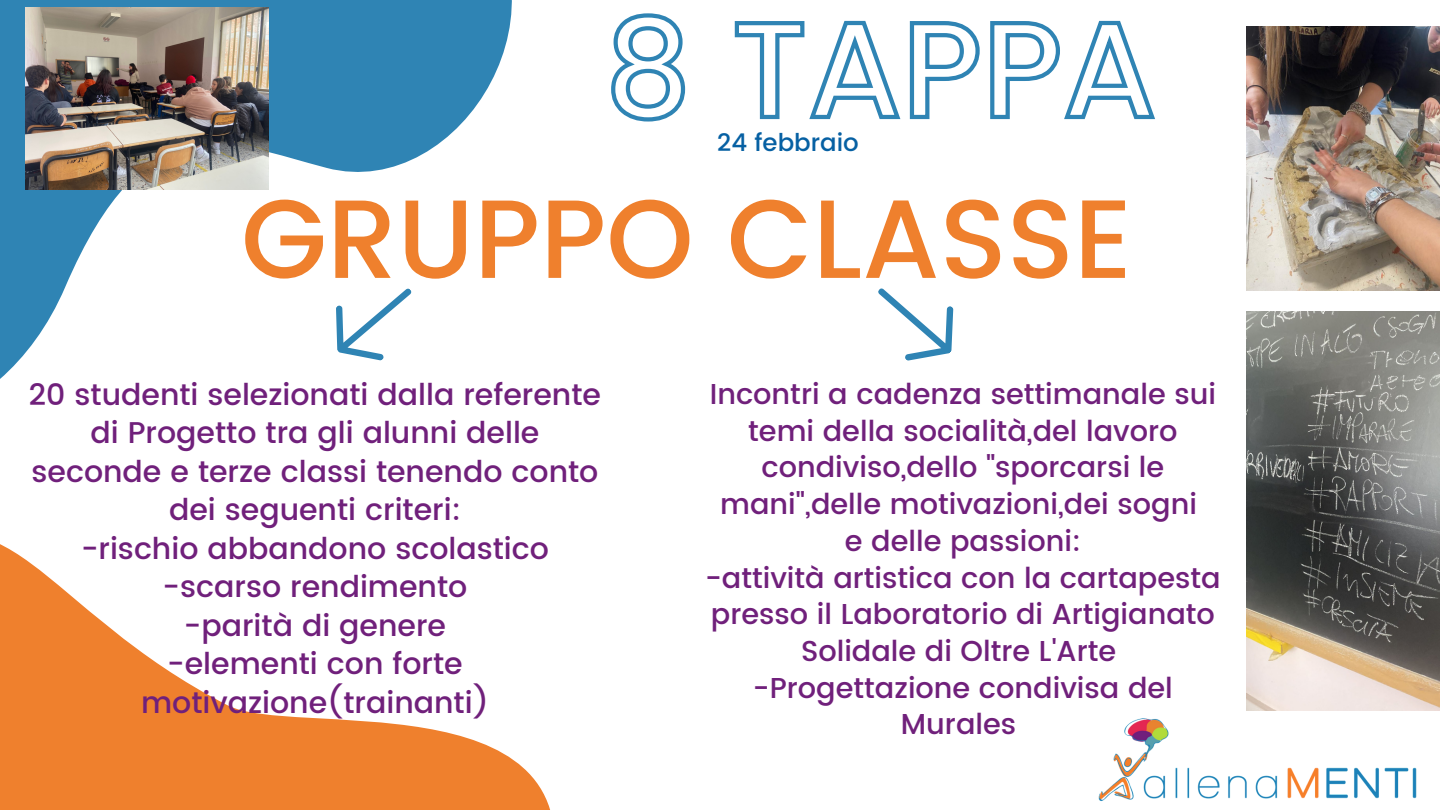
<style>
.page{position:relative;width:1440px;height:810px;background:#fff}
.page>*{position:absolute;margin:0;border:0;box-sizing:border-box;transform-origin:0 0}
.t1{font:500 111.2px "Poppins";color:#ef802d}
.t2{font:500 30px/38.5px "Poppins";color:#70207b;text-align:center}
.t3{font:500 28.8px/36.7px "Poppins";color:#70207b;text-align:center}
.t4{font:500 24.4px "Poppins";color:#0660a3}
</style>
<div class="page">
<svg style="left:0;top:0;width:512px;height:283px;fill:#2f84b4"></svg>
<svg style="left:0;top:283px;width:550px;height:527px"></svg>
<img style="left:1098px;top:709px;width:342px;height:92px">
<svg style="left:611px;top:13px;width:544px;height:109px"></svg>
<svg style="left:315px;top:263px;width:118px;height:115px"></svg>
<svg style="left:878px;top:288px;width:76px;height:73px"></svg>
<img style="left:1246px;top:27px;width:194px;height:263px">
<img style="left:25px;top:8px;width:243px;height:182px">
<img style="left:1247px;top:311px;width:193px;height:399px">
<p class="t4" style="left:717px;top:128px;width:143px">24 febbraio</p>
<h1 class="t1" style="left:241px;top:174px;width:893px">GRUPPO CLASSE</h1>
<p class="t2" style="left:29px;top:375px;width:574px">20 studenti selezionati dalla referente di Progetto tra gli alunni delle seconde e terze classi tenendo conto dei seguenti criteri:<br>-rischio abbandono scolastico -scarso rendimento<br>-parità di genere<br>-elementi con forte motivazione(trainanti)</p>
<p class="t3" style="left:705px;top:376px;width:517px">Incontri a cadenza settimanale sui temi della socialità,del lavoro condiviso,dello "sporcarsi le mani",delle motivazioni,dei sogni<br>e delle passioni:<br>-attività artistica con la cartapesta presso il Laboratorio di Artigianato<br>Solidale di Oltre L'Arte -Progettazione condivisa del<br>Murales</p>
</div>
